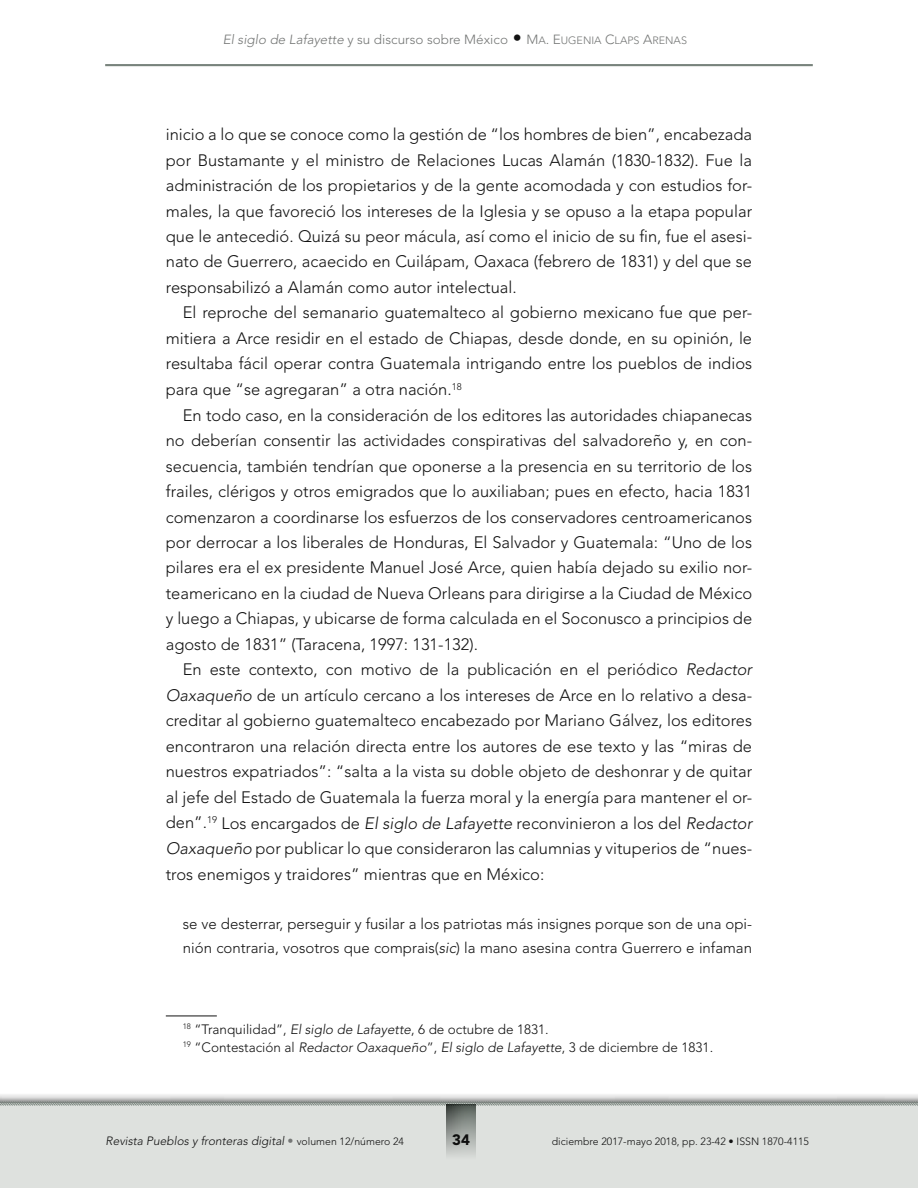
<style>
.page{position:relative;width:918px;height:1188px;background:#fff}
.page>*{position:absolute;margin:0;border:0;box-sizing:border-box;transform-origin:0 0}
.t1{font:300 16.5px/25.5px "Avenir LT Std";color:#121212;text-align:justify}
.t2{font:300 15px/24px "Avenir LT Std";color:#121212}
.t3{font:900 15px "Avenir LT Std";color:#121212}
.t4{font:300 13.5px/18px "Avenir LT Std";color:#121212}
.t5{font:300 13.2px "Avenir LT Std";color:#757776}
.t6{font:italic 300 12px "Avenir LT Std";color:#121212}
.t7{font:300 10.5px "Avenir LT Std";color:#121212}
.s1{font-style:italic}
.s2{font-size:18px;color:#121212}
.s3{font-family:"Avenir LT Std Light SC800";font-weight:400}
.s4{font-family:"Avenir LT Std Light SC800";font-weight:400;font-size:10.65px}
.s5{font-style:normal;color:#757776}
.s6{font-style:normal;font-size:10.5px}
</style>
<div class="page">
<div style="left:0;top:1092px;width:918px;height:96px;background:#121212;opacity:.75"></div>
<div style="left:0;top:1100px;width:918px;height:88px;background:#dee1de"></div>
<hr style="left:105px;top:64px;width:708px;height:2px;background:#78837c">
<hr style="left:105px;top:68px;width:708px;height:1px;background:#78837c">
<div style="left:434px;top:1092px;width:56px;height:69px;background:#121212;opacity:.75"></div>
<hr style="left:166px;top:1016px;width:51px;height:1px;background:#121212">
<p class="t5" style="left:223px;top:32px;width:466px"><span class="s1">El siglo de Lafayette</span> y su discurso sobre México <span class="s2">•</span> <span class="s3">M</span><span class="s4">A</span><span class="s3">. E</span><span class="s4">UGENIA</span> <span class="s3">C</span><span class="s4">LAPS</span> <span class="s3">A</span><span class="s4">RENAS</span></p>
<p class="t1" style="left:166px;top:122px;width:588px">inicio a lo que se conoce como la gestión de “los hombres de bien”, encabezada por Bustamante y el ministro de Relaciones Lucas Alamán (1830-1832). Fue la administración de los propietarios y de la gente acomodada y con estudios for&shy;males, la que favoreció los intereses de la Iglesia y se opuso a la etapa popular que le antecedió. Quizá su peor mácula, así como el inicio de su fin, fue el asesi&shy;nato de Guerrero, acaecido en Cuilápam, Oaxaca (febrero de 1831) y del que se responsabilizó a Alamán como autor intelectual.</p>
<p class="t1" style="left:166px;top:300px;width:588px;text-indent:17px">El reproche del semanario guatemalteco al gobierno mexicano fue que per&shy;mitiera a Arce residir en el estado de Chiapas, desde donde, en su opinión, le resultaba fácil operar contra Guatemala intrigando entre los pueblos de indios para que “se agregaran” a otra nación.<sup>18</sup></p>
<p class="t1" style="left:166px;top:402px;width:588px;text-indent:17px">En todo caso, en la consideración de los editores las autoridades chiapanecas no deberían consentir las actividades conspirativas del salvadoreño y, en con&shy;secuencia, también tendrían que oponerse a la presencia en su territorio de los frailes, clérigos y otros emigrados que lo auxiliaban; pues en efecto, hacia 1831 comenzaron a coordinarse los esfuerzos de los conservadores centroamericanos por derrocar a los liberales de Honduras, El Salvador y Guatemala: “Uno de los pilares era el ex presidente Manuel José Arce, quien había dejado su exilio nor&shy;teamericano en la ciudad de Nueva Orleans para dirigirse a la Ciudad de México y luego a Chiapas, y ubicarse de forma calculada en el Soconusco a principios de agosto de 1831” (Taracena, 1997: 131-132).</p>
<p class="t1" style="left:166px;top:657px;width:588px;text-indent:17px">En este contexto, con motivo de la publicación en el periódico <span class="s1">Redactor Oaxaqueño</span> de un artículo cercano a los intereses de Arce en lo relativo a desa&shy;creditar al gobierno guatemalteco encabezado por Mariano Gálvez, los editores encontraron una relación directa entre los autores de ese texto y las “miras de nuestros expatriados”: “salta a la vista su doble objeto de deshonrar y de quitar al jefe del Estado de Guatemala la fuerza moral y la energía para mantener el or&shy;den”.<sup>19</sup> Los encargados de <span class="s1">El siglo de Lafayette</span> reconvinieron a los del <span class="s1">Redactor Oaxaqueño</span> por publicar lo que consideraron las calumnias y vituperios de “nues&shy;tros enemigos y traidores” mientras que en México:</p>
<p class="t2" style="left:183px;top:912px;width:571px">se ve desterrar, perseguir y fusilar a los patriotas más insignes porque son de una opi&shy;nión contraria, vosotros que comprais(<span class="s1">sic</span>) la mano asesina contra Guerrero e infaman</p>
<p class="t4" style="left:183px;top:1020px;width:532px"><sup>18</sup> “Tranquilidad”, <span class="s1">El siglo de Lafayette</span>, 6 de octubre de 1831.<br><sup>19</sup> “Contestación al <span class="s1">Redactor Oaxaqueño</span>”, <span class="s1">El siglo de Lafayette</span>, 3 de diciembre de 1831.</p>
<p class="t6" style="left:106px;top:1134px;width:300px">Revista Pueblos y fronteras digital <span class="s5">•</span> <span class="s6">volumen 12/número 24</span></p>
<p class="t3" style="left:452px;top:1131px;width:19px">34</p>
<p class="t7" style="left:552px;top:1136px;width:259px">diciembre 2017-mayo 2018, pp. 23-42 • ISSN 1870-4115</p>
</div>
